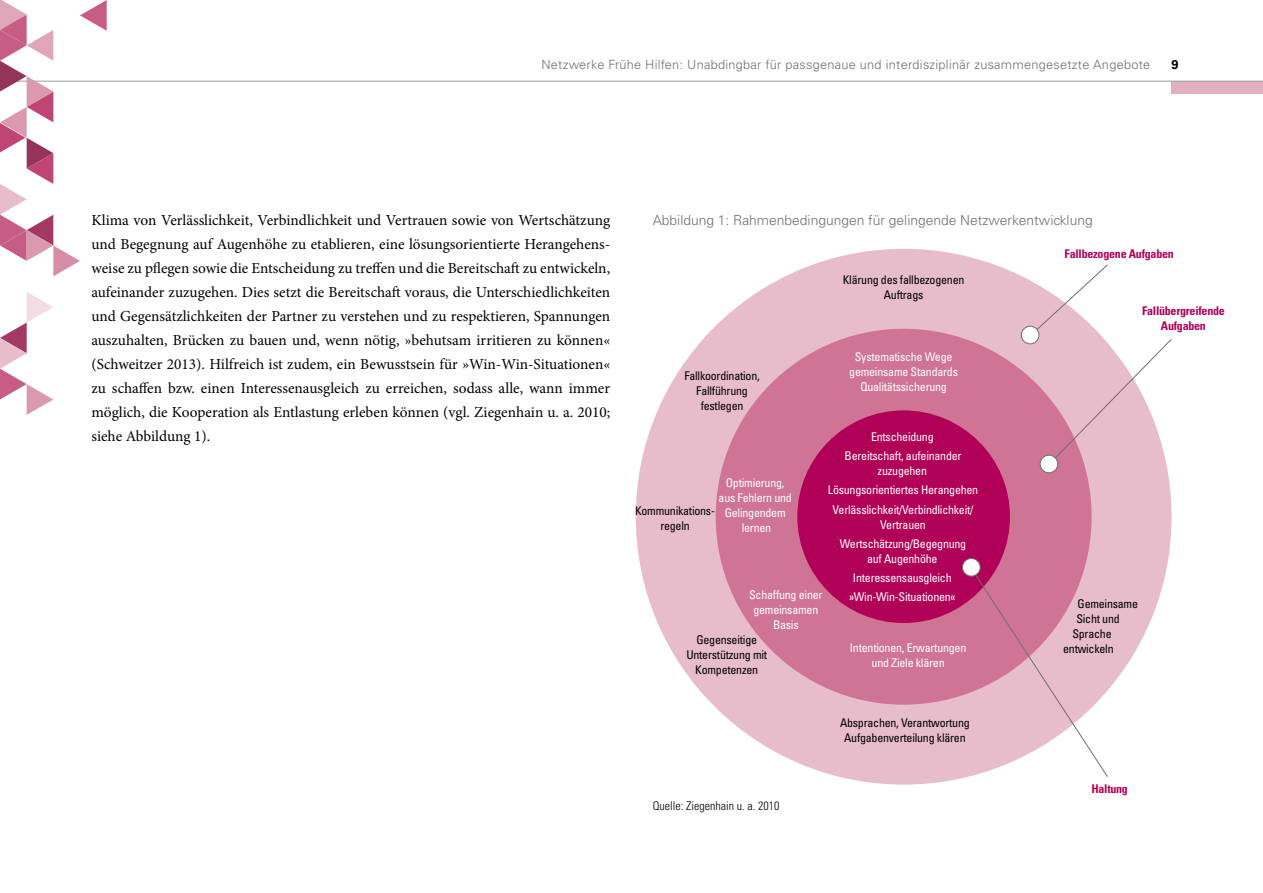
<style>
.page{position:relative;width:1263px;height:893px;background:#fff}
.page>*{position:absolute;margin:0;border:0;box-sizing:border-box;transform-origin:0 0}
.Lauftext_o_E{font:15.3px/24px "Minion Pro";color:#000;text-align:justify}
.Tabelle_Head{font:300 13.8px "Univers LT Std";color:#6f6f6e}
.t1{font:300 12.75px "Univers LT Std";letter-spacing:.02em;color:#6f6f6e}
.t2{font:700 12.75px "Univers LT Std";color:#000}
.Kasten_Univers_light_magenta{font:condensed 12px/15px "Univers LT Std";letter-spacing:-.02em;color:#fff;text-align:center}
.Kasten_Univers_light_magenta-2{font:condensed 12px/15px "Univers LT Std";letter-spacing:-.02em;color:#000;text-align:center}
.Kasten_Univers_light_magenta-3{font:700 condensed 12px/15px "Univers LT Std";letter-spacing:-.02em;color:#b10057;text-align:center}
.Quelle{font:300 condensed 12px "Univers LT Std";color:#000}
</style>
<div class="page">
<div style="left:1171px;top:81px;width:92px;height:13px;background:#e3b0c2"></div>
<hr style="left:0;top:81px;width:1263px;height:1px;background:#9c9d9d">
<svg style="left:0;top:0;width:107px;height:276px"></svg>
<svg style="left:0;top:292px;width:53px;height:123px"></svg>
<div style="left:636px;top:249px;width:535px;height:536px;background:#e7bccb;border-radius:50%"></div>
<div style="left:716px;top:329px;width:375px;height:376px;background:#cf7495;border-radius:50%"></div>
<div style="left:797px;top:410px;width:213px;height:213px;background:#b10057;border-radius:50%"></div>
<svg style="left:1021px;top:326px;width:18px;height:18px"></svg>
<div style="left:1021px;top:326px;width:18px;height:18px;border:1px solid #6f6f6e;border-radius:50%"></div>
<svg style="left:1026px;top:264px;width:146px;height:205px"></svg>
<div style="left:1040px;top:455px;width:18px;height:18px;background:#fff;border-radius:50%"></div>
<div style="left:1040px;top:455px;width:18px;height:18px;border:1px solid #6f6f6e;border-radius:50%"></div>
<svg style="left:967px;top:562px;width:141px;height:215px"></svg>
<div style="left:962px;top:558px;width:18px;height:18px;background:#fff;border-radius:50%"></div>
<div style="left:962px;top:558px;width:18px;height:18px;border:1px solid #6f6f6e;border-radius:50%"></div>
<p class="t1" style="left:541px;top:57px;width:610px">Netzwerke Frühe Hilfen: Unabdingbar für passgenaue und interdisziplinär zusammengesetzte Angebote</p>
<p class="t2" style="left:1171px;top:57px;width:9px">9</p>
<p class="Lauftext_o_E" style="left:91px;top:208px;width:520px">Klima von Verlässlichkeit, Verbindlichkeit und Vertrauen sowie von Wertschätzung und Begegnung auf Augenhöhe zu etablieren, eine lösungsorientierte Herangehens&shy;weise zu pflegen sowie die Entscheidung zu treffen und die Bereitschaft zu entwickeln, aufeinander zuzugehen. Dies setzt die Bereitschaft voraus, die Unterschiedlichkeiten und Gegensätzlichkeiten der Partner zu verstehen und zu respektieren, Spannungen auszuhalten, Brücken zu bauen und, wenn nötig, »behutsam irritieren zu können« (Schweitzer 2013). Hilfreich ist zudem, ein Bewusstsein für »Win-Win-Situationen« zu schaffen bzw. einen Interessenausgleich zu erreichen, sodass alle, wann immer möglich, die Kooperation als Entlastung erleben können (vgl. Ziegenhain u. a. 2010; siehe Abbildung 1).</p>
<p class="Tabelle_Head" style="left:653px;top:212px;width:441px">Abbildung 1: Rahmenbedingungen für gelingende Netzwerkentwicklung</p>
<p class="Kasten_Univers_light_magenta-3" style="left:1065px;top:246px;width:111px">Fallbezogene Aufgaben</p>
<p class="Kasten_Univers_light_magenta-2" style="left:843px;top:272px;width:123px">Klärung des fallbezogenen<br>Auftrags</p>
<p class="Kasten_Univers_light_magenta-3" style="left:1142px;top:303px;width:84px">Fallübergreifende<br>Aufgaben</p>
<p class="Kasten_Univers_light_magenta" style="left:855px;top:349px;width:99px">Systematische Wege</p>
<p class="Kasten_Univers_light_magenta" style="left:849px;top:364px;width:110px">gemeinsame Standards</p>
<p class="Kasten_Univers_light_magenta" style="left:860px;top:379px;width:88px">Qualitätssicherung</p>
<p class="Kasten_Univers_light_magenta-2" style="left:684px;top:368px;width:77px">Fallkoordination,<br>Fallführung festlegen</p>
<p class="Kasten_Univers_light_magenta" style="left:871px;top:426px;width:66px">Entscheidung</p>
<p class="Kasten_Univers_light_magenta" style="left:871px;top:429px;width:64px">Entscheidung</p>
<p class="Kasten_Univers_light_magenta" style="left:845px;top:448px;width:118px">Bereitschaft, aufeinander zuzugehen</p>
<p class="Kasten_Univers_light_magenta" style="left:828px;top:482px;width:152px">Lösungsorientiertes Herangehen</p>
<p class="Kasten_Univers_light_magenta" style="left:833px;top:502px;width:142px">Verlässlichkeit/Verbindlichkeit/<br>Vertrauen</p>
<p class="Kasten_Univers_light_magenta" style="left:840px;top:536px;width:128px">Wertschätzung/Begegnung auf Augenhöhe</p>
<p class="Kasten_Univers_light_magenta" style="left:853px;top:570px;width:100px">Interessensausgleich</p>
<p class="Kasten_Univers_light_magenta" style="left:849px;top:589px;width:109px">»Win-Win-Situationen«</p>
<p class="Kasten_Univers_light_magenta" style="left:719px;top:475px;width:75px">Optimierung, aus Fehlern und<br>Gelingendem lernen</p>
<p class="Kasten_Univers_light_magenta" style="left:826px;top:488px;width:155px">Lösungsorientiertes Herangehen</p>
<p class="Kasten_Univers_light_magenta" style="left:801px;top:535px;width:205px">Wertschätzung/Begegnung auf Augenhöhe</p>
<p class="Kasten_Univers_light_magenta-2" style="left:635px;top:503px;width:80px">Kommunikations&shy;regeln</p>
<p class="Kasten_Univers_light_magenta" style="left:749px;top:587px;width:75px">Schaffung einer gemeinsamen<br>Basis</p>
<p class="Kasten_Univers_light_magenta-2" style="left:1077px;top:596px;width:62px">Gemeinsame</p>
<p class="Kasten_Univers_light_magenta-2" style="left:1076px;top:611px;width:45px">Sicht und</p>
<p class="Kasten_Univers_light_magenta-2" style="left:1072px;top:626px;width:41px">Sprache</p>
<p class="Kasten_Univers_light_magenta-2" style="left:1063px;top:641px;width:52px">entwickeln</p>
<p class="Kasten_Univers_light_magenta-2" style="left:686px;top:632px;width:82px">Gegenseitige<br>Unterstützung mit<br>Kompetenzen</p>
<p class="Kasten_Univers_light_magenta" style="left:850px;top:640px;width:118px">Intentionen, Erwartungen und Ziele klären</p>
<p class="Quelle" style="left:653px;top:798px;width:128px">Quelle: Ziegenhain u. a. 2010</p>
<p class="Kasten_Univers_light_magenta-2" style="left:840px;top:715px;width:131px">Absprachen, Verantwortung<br>Aufgabenverteilung klären</p>
<p class="Kasten_Univers_light_magenta-3" style="left:1091px;top:781px;width:38px">Haltung</p>
</div>
